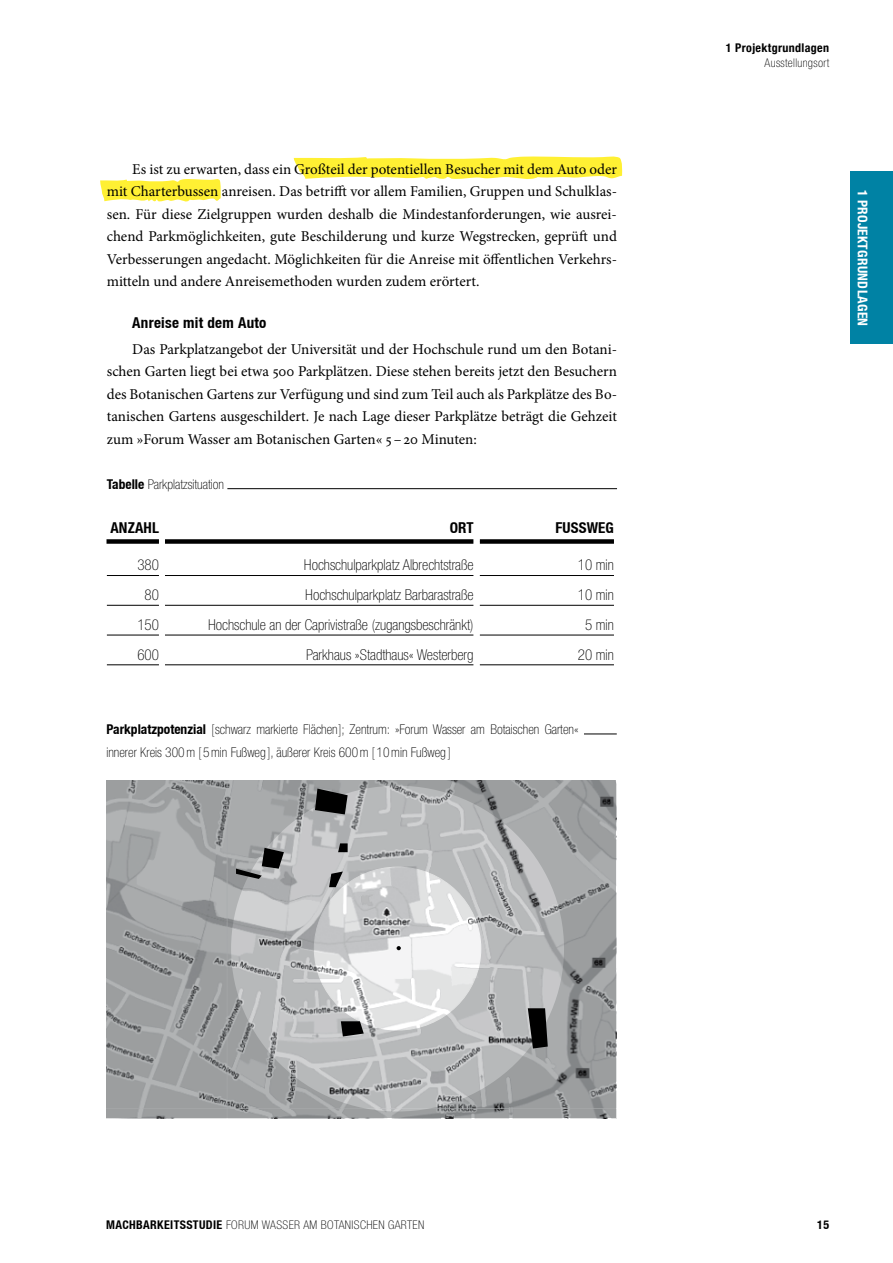
<style>
.page{position:relative;width:893px;height:1263px;background:#fff}
.page>*{position:absolute;margin:0;border:0;box-sizing:border-box;transform-origin:0 0}
.t1{font:15px/22.5px "Minion Pro";color:#000;text-align:justify}
.t2{font:100 condensed 15px "Helvetica Neue LT Std";color:#000}
.t3{font:700 condensed 15px "Helvetica Neue LT";letter-spacing:.01em;color:#000}
.t4{font:100 condensed 13.5px/22.5px "Helvetica Neue LT Std";color:#000}
.t5{font:700 condensed 13.5px "Helvetica Neue LT";letter-spacing:.02em;color:#fff}
.t6{font:100 condensed 12px "Helvetica Neue LT Std";letter-spacing:.075em;color:#000}
.t7{font:700 condensed 12px "Helvetica Neue";letter-spacing:.03em;color:#000}
.t8{font:100 condensed 12px "Helvetica Neue LT Std";letter-spacing:.03em;color:#000}
.t9{font:700 condensed 12px "Helvetica Neue LT";color:#000}
.s1{font-family:"Helvetica Neue LT";font-weight:700}
</style>
<div class="page">
<hr style="left:227px;top:488px;width:390px;height:1px;background:#000">
<div style="left:850px;top:172px;width:43px;height:172px;background:#0082a4"></div>
<svg style="left:107px;top:780px;width:509px;height:338px;background:#9b9d9f"></svg>
<svg style="left:231px;top:786px;width:333px;height:325px;background:#b3b5b6"></svg>
<svg style="left:314px;top:867px;width:167px;height:163px"></svg>
<hr style="left:107px;top:575px;width:52px;height:1px;background:#000">
<hr style="left:165px;top:575px;width:309px;height:1px;background:#000">
<hr style="left:480px;top:575px;width:134px;height:1px;background:#000">
<hr style="left:107px;top:605px;width:52px;height:1px;background:#000">
<hr style="left:165px;top:605px;width:309px;height:1px;background:#000">
<hr style="left:480px;top:605px;width:134px;height:1px;background:#000">
<hr style="left:107px;top:635px;width:52px;height:1px;background:#000">
<hr style="left:165px;top:635px;width:309px;height:1px;background:#000">
<hr style="left:480px;top:635px;width:134px;height:1px;background:#000">
<div style="left:107px;top:539px;width:52px;height:5px;background:#000"></div>
<div style="left:165px;top:539px;width:309px;height:5px;background:#000"></div>
<div style="left:480px;top:539px;width:134px;height:5px;background:#000"></div>
<hr style="left:107px;top:664px;width:52px;height:1px;background:#000">
<hr style="left:165px;top:664px;width:309px;height:1px;background:#000">
<hr style="left:480px;top:664px;width:134px;height:1px;background:#000">
<hr style="left:584px;top:734px;width:33px;height:1px;background:#000">
<svg style="left:294px;top:156px;width:329px;height:23px;background:#fff252"></svg>
<svg style="left:100px;top:179px;width:121px;height:23px;background:#fff253"></svg>
<p class="t1" style="left:107px;top:158px;width:512px;text-indent:26px">Es ist zu erwarten, dass ein Großteil der potentiellen Besucher mit dem Auto oder mit Charterbussen anreisen. Das betrifft vor allem Familien, Gruppen und Schulklas&shy;sen. Für diese Zielgruppen wurden deshalb die Mindestanforderungen, wie ausrei&shy;chend Parkmöglichkeiten, gute Beschilderung und kurze Wegstrecken, geprüft und Verbesserungen angedacht. Möglichkeiten für die Anreise mit öffentlichen Verkehrs&shy;mitteln und andere Anreisemethoden wurden zudem erörtert.</p>
<p class="t3" style="left:132px;top:314px;width:136px">Anreise mit dem Auto</p>
<p class="t1" style="left:107px;top:338px;width:512px;text-indent:26px">Das Parkplatzangebot der Universität und der Hochschule rund um den Botani&shy;schen Garten liegt bei etwa 500 Parkplätzen. Diese stehen bereits jetzt den Besuchern des Botanischen Gartens zur Verfügung und sind zum Teil auch als Parkplätze des Bo&shy;tanischen Gartens ausgeschildert. Je nach Lage dieser Parkplätze beträgt die Gehzeit zum »Forum Wasser am Botanischen Garten« 5–20 Minuten:</p>
<p class="t4" style="left:107px;top:473px;width:119px"><span class="s1">Tabelle</span> Parkplatzsituation</p>
<p class="t3" style="left:110px;top:519px;width:50px">anzahl</p>
<p class="t3" style="left:450px;top:519px;width:25px">Ort</p>
<p class="t3" style="left:555px;top:519px;width:60px">FuSSweg</p>
<p class="t2" style="left:137px;top:557px;width:23px">380</p>
<p class="t2" style="left:304px;top:557px;width:171px">Hochschulparkplatz Albrechtstraße</p>
<p class="t2" style="left:578px;top:557px;width:38px">10 min</p>
<p class="t2" style="left:145px;top:586px;width:16px">80</p>
<p class="t2" style="left:305px;top:586px;width:170px">Hochschulparkplatz Barbarastraße</p>
<p class="t2" style="left:578px;top:586px;width:38px">10 min</p>
<p class="t2" style="left:137px;top:616px;width:23px">150</p>
<p class="t2" style="left:208px;top:616px;width:267px">Hochschule an der Caprivistraße (zugangsbeschränkt)</p>
<p class="t2" style="left:585px;top:616px;width:30px">5 min</p>
<p class="t2" style="left:137px;top:646px;width:23px">600</p>
<p class="t2" style="left:306px;top:646px;width:169px">Parkhaus »Stadthaus« Westerberg</p>
<p class="t2" style="left:578px;top:646px;width:38px">20 min</p>
<p class="t4" style="left:106px;top:718px;width:474px"><span class="s1">Parkplatzpotenzial</span> [schwarz markierte Flächen]; Zentrum: »Forum Wasser am Botaischen Garten« innerer Kreis 300m [ 5min Fußweg ], äußerer Kreis 600m [ 10min Fußweg ]</p>
<p class="t7" style="left:726px;top:37px;width:105px">1 Projektgrundlagen</p>
<p class="t8" style="left:765px;top:56px;width:66px">Ausstellungsort</p>
<p class="t5" style="left:871px;top:190px;width:138px;rotate:90deg">1 Projektgrundlagen</p>
<p class="t6" style="left:106px;top:1218px;width:320px"><span class="s1">Machbarkeitsstudie</span> Forum Wasser am Botanischen Garten</p>
<p class="t9" style="left:817px;top:1218px;width:13px">15</p>
</div>
